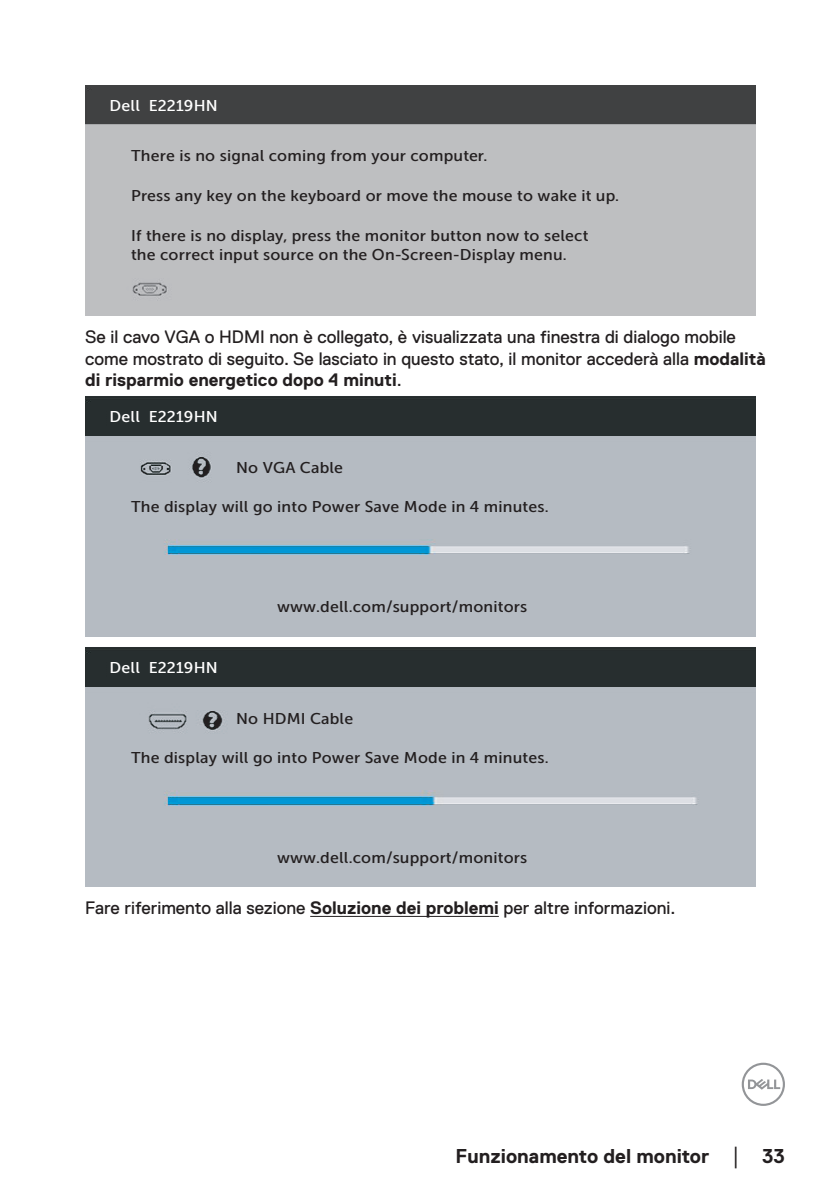
<style>
.page{position:relative;width:840px;height:1191px;background:#fff}
.page>*{position:absolute;margin:0;border:0;box-sizing:border-box;transform-origin:0 0}
.t1{font:700 20px "Dell Replica";color:#231f20}
.t2{font:18px/21.6px "Dell Replica";color:#231f20}
.t3{font:15.6px/19px "Museo Sans For Dell Cn 500";letter-spacing:.01em;color:#231f20;scale:1.25 1}
.t4{font:15.6px "Museo Sans For Dell Cn 500";letter-spacing:.01em;color:#fff;scale:1.25 1}
.s1{font-weight:700}
.s2{font-family:"Times New Roman";font-weight:400;font-size:18px}
</style>
<div class="page">
<svg style="left:741px;top:1062px;width:43px;height:44px"></svg>
<hr style="left:310px;top:916px;width:188px;height:1px;background:#231f20">
<img style="left:85px;top:85px;width:669px;height:231px">
<div style="left:104px;top:136px;width:637px;height:141px;background:#bebfc1"></div>
<div style="left:107px;top:96px;width:118px;height:21px;background:#404142"></div>
<img style="left:85px;top:396px;width:669px;height:241px">
<div style="left:229px;top:450px;width:201px;height:32px;background:#b5bbc2"></div>
<div style="left:123px;top:490px;width:595px;height:49px;background:#b5bbc2"></div>
<div style="left:255px;top:584px;width:299px;height:49px;background:#b5bbc2"></div>
<div style="left:107px;top:406px;width:118px;height:21px;background:#272e2f"></div>
<img style="left:85px;top:647px;width:669px;height:239px">
<div style="left:229px;top:701px;width:201px;height:32px;background:#b5bbc2"></div>
<div style="left:123px;top:741px;width:595px;height:49px;background:#b5bbc2"></div>
<div style="left:255px;top:835px;width:299px;height:49px;background:#b5bbc2"></div>
<div style="left:107px;top:657px;width:118px;height:21px;background:#272e2f"></div>
<p class="t4" style="left:110px;top:97px;width:88px">Dell E2219HN</p>
<p class="t3" style="left:131px;top:146px;width:286px">There is no signal coming from your computer.</p>
<p class="t3" style="left:131px;top:186px;width:391px">Press any key on the keyboard or move the mouse to wake it up.</p>
<p class="t3" style="left:131px;top:226px;width:367px">If there is no display, press the monitor button now to select the correct input source on the On-Screen-Display menu.</p>
<p class="t2" style="left:85px;top:326px;width:681px">Se il cavo VGA o HDMI non è collegato, è visualizzata una finestra di dialogo mobile come mostrato di seguito. Se lasciato in questo stato, il monitor accederà alla <span class="s1">modalità di risparmio energetico dopo 4 minuti</span>.</p>
<p class="t4" style="left:110px;top:408px;width:88px">Dell E2219HN</p>
<p class="t3" style="left:236px;top:458px;width:87px">No VGA Cable</p>
<p class="t3" style="left:131px;top:497px;width:335px">The display will go into Power Save Mode in 4 minutes.</p>
<p class="t4" style="left:110px;top:659px;width:88px">Dell E2219HN</p>
<p class="t3" style="left:277px;top:597px;width:201px">www.dell.com/support/monitors</p>
<p class="t3" style="left:236px;top:708px;width:95px">No HDMI Cable</p>
<p class="t3" style="left:131px;top:748px;width:335px">The display will go into Power Save Mode in 4 minutes.</p>
<p class="t3" style="left:277px;top:848px;width:201px">www.dell.com/support/monitors</p>
<p class="t2" style="left:85px;top:896px;width:591px">Fare riferimento alla sezione <span class="s1">Soluzione dei problemi</span> per altre informazioni.</p>
<p class="t1" style="left:455px;top:1144px;width:330px">Funzionamento del monitor <span class="s2">│</span> 33</p>
</div>
